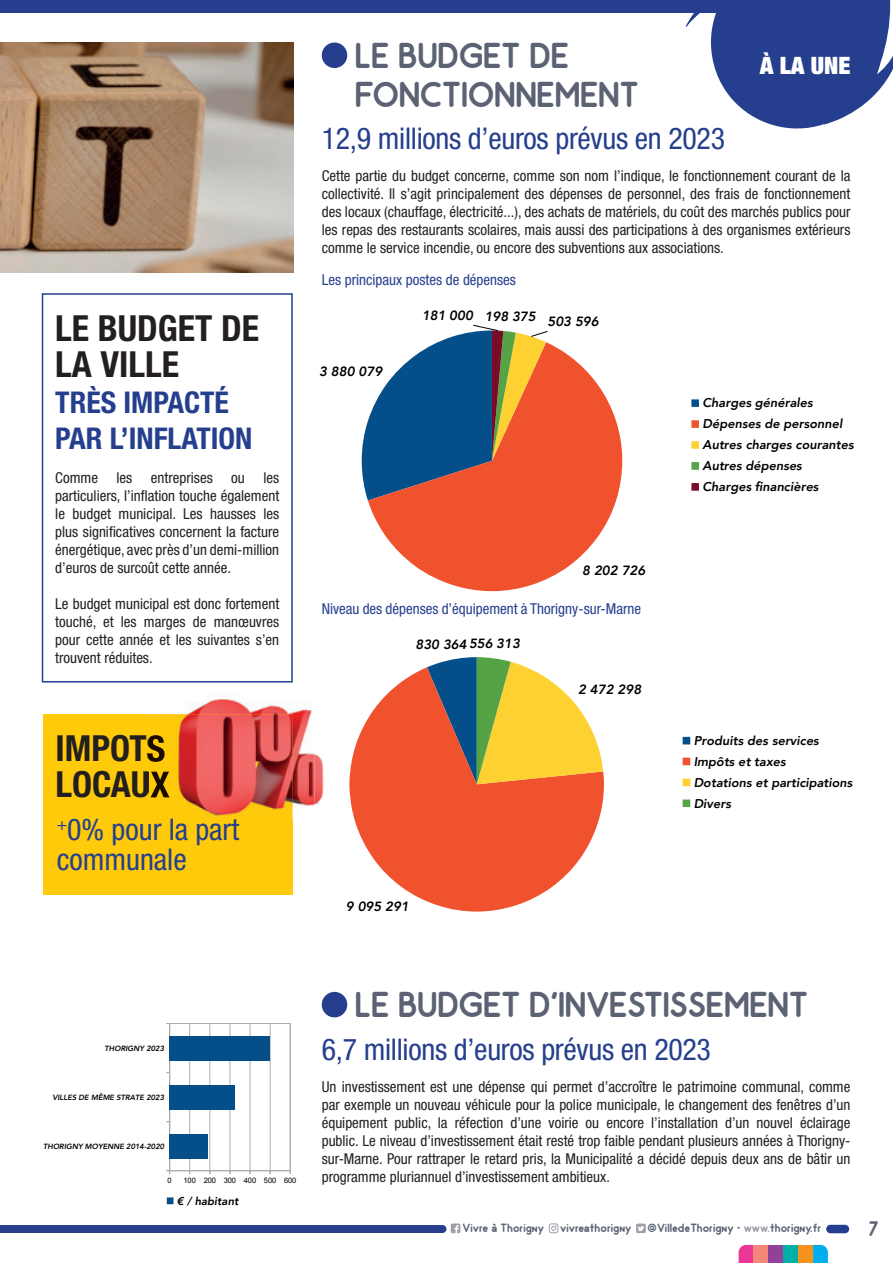
<style>
.page{position:relative;width:893px;height:1263px;background:#fff}
.page>*{position:absolute;margin:0;border:0;box-sizing:border-box;transform-origin:0 0}
.t1{font:700 36px/39px "Odin";letter-spacing:-.01em;color:#5b6273}
.t2{font:700 condensed 36px/36px "Helvetica Neue LT Std";color:#231f20}
.t3{font:condensed 30px/30px "Helvetica Neue LT Std";letter-spacing:-.01em;color:#253f8e}
.t4{font:700 condensed 30px/36px "Helvetica Neue LT Std";color:#253f8e}
.t5{font:900 condensed 24px "Helvetica Neue LT Std";color:#fff}
.t6{font:700 21px "Odin";color:#5b6273}
.t7{font:condensed 15px/18px "Helvetica Neue LT Std";color:#231f20;text-align:justify}
.t8{font:condensed 15px "Helvetica Neue LT Std";color:#253f8e}
.t9{font:italic 800 13.35px "Avenir";color:#000001}
.t10{font:italic 800 12.75px/21px "Avenir";color:#000001}
.t11{font:12.75px "Arial";color:#000001}
.t12{font:700 12px "Odin";color:#5b6273}
.t13{font:italic 800 11.25px "Avenir";color:#000001}
.t14{font:italic 800 7.5px "Avenir";color:#000001}
.t15{font:7.5px "Arial";letter-spacing:-.015em;color:#000001}
.s1{color:#9f9ea9}
</style>
<div class="page">
<img style="left:0;top:43px;width:293px;height:229px">
<div style="left:0;top:0;width:855px;height:12px;background:#253f8e"></div>
<svg style="left:739px;top:1245px;width:14px;height:18px"></svg>
<div style="left:753px;top:1245px;width:15px;height:18px;background:#f4867a"></div>
<div style="left:768px;top:1245px;width:15px;height:18px;background:#914198"></div>
<div style="left:783px;top:1245px;width:15px;height:18px;background:#00afa8"></div>
<div style="left:798px;top:1245px;width:15px;height:18px;background:#f7931d"></div>
<svg style="left:813px;top:1245px;width:15px;height:18px"></svg>
<svg style="left:662px;top:0;width:231px;height:129px"></svg>
<div style="left:826px;top:1225px;width:23px;height:8px;background:#253f8e;border-radius:4px"></div>
<svg style="left:0;top:1223px;width:460px;height:10px"></svg>
<svg style="left:636px;top:1223px;width:10px;height:10px"></svg>
<svg style="left:549px;top:1223px;width:9px;height:10px"></svg>
<div style="left:322px;top:43px;width:25px;height:25px;background:#253f8e;border-radius:50%"></div>
<div style="left:322px;top:992px;width:25px;height:25px;background:#253f8e;border-radius:50%"></div>
<div style="left:43px;top:714px;width:249px;height:181px;background:#feca0a"></div>
<div style="left:42px;top:293px;width:251px;height:389px;border:2px solid #253f8e"></div>
<svg style="left:368px;top:343px;width:254px;height:248px;fill:#f0522e"></svg>
<svg style="left:362px;top:324px;width:186px;height:176px"></svg>
<svg style="left:691px;top:399px;width:8px;height:8px"></svg>
<svg style="left:691px;top:420px;width:8px;height:8px"></svg>
<svg style="left:691px;top:441px;width:8px;height:8px"></svg>
<svg style="left:691px;top:462px;width:8px;height:8px"></svg>
<svg style="left:691px;top:483px;width:8px;height:8px"></svg>
<svg style="left:350px;top:667px;width:254px;height:244px;fill:#f0522e"></svg>
<svg style="left:427px;top:657px;width:176px;height:127px"></svg>
<svg style="left:683px;top:737px;width:7px;height:7px"></svg>
<svg style="left:683px;top:758px;width:7px;height:7px"></svg>
<svg style="left:683px;top:779px;width:7px;height:7px"></svg>
<svg style="left:683px;top:799px;width:7px;height:8px"></svg>
<svg style="left:166px;top:1023px;width:125px;height:151px"></svg>
<hr style="left:170px;top:1170px;width:120px;height:1px;background:#a8acac">
<div style="left:170px;top:1036px;width:100px;height:24px;background:#044f8a"></div>
<div style="left:170px;top:1085px;width:65px;height:24px;background:#044f8a"></div>
<div style="left:170px;top:1134px;width:38px;height:24px;background:#044f8a"></div>
<svg style="left:166px;top:1197px;width:8px;height:8px"></svg>
<img style="left:187px;top:698px;width:137px;height:121px">
<img style="left:148px;top:714px;width:144px;height:105px">
<img style="left:148px;top:735px;width:17px;height:27px">
<img style="left:148px;top:771px;width:21px;height:27px">
<svg style="left:349px;top:774px;width:1px;height:20px"></svg>
<h1 class="t2" style="left:55px;top:310px;width:205px">LE BUDGET DE<br>LA VILLE</h1>
<h2 class="t4" style="left:55px;top:384px;width:199px">TRÈS IMPACTÉ<br>PAR L’INFLATION</h2>
<p class="t7" style="left:55px;top:469px;width:225px">Comme les entreprises ou les particuliers, l’inflation touche également le budget municipal. Les hausses les plus significatives concernent la facture énergétique, avec près d’un demi-million d’euros de surcoût cette année.</p>
<p class="t7" style="left:55px;top:595px;width:225px">Le budget municipal est donc fortement touché, et les marges de manœuvres pour cette année et les suivantes s’en trouvent réduites.</p>
<h1 class="t2" style="left:56px;top:730px;width:116px">IMPOTS<br>LOCAUX</h1>
<h2 class="t3" style="left:57px;top:814px;width:184px"><sup>+</sup>0% pour la part communale</h2>
<h1 class="t1" style="left:355px;top:36px;width:285px">LE BUDGET DE<br>FONCTIONNEMENT</h1>
<h2 class="t3" style="left:322px;top:124px;width:405px">12,9 millions d’euros prévus en 2023</h2>
<h3 class="t5" style="left:760px;top:50px;width:92px">À LA UNE</h3>
<p class="t7" style="left:322px;top:167px;width:530px">Cette partie du budget concerne, comme son nom l’indique, le fonctionnement courant de la collectivité. Il s’agit principalement des dépenses de personnel, des frais de fonctionnement des locaux (chauffage, électricité...), des achats de matériels, du coût des marchés publics pour les repas des restaurants scolaires, mais aussi des participations à des organismes extérieurs comme le service incendie, ou encore des subventions aux associations.</p>
<p class="t8" style="left:322px;top:271px;width:196px">Les principaux postes de dépenses</p>
<p class="t9" style="left:422px;top:310px;width:115px">181 000 198 375</p>
<p class="t9" style="left:547px;top:316px;width:53px">503 596</p>
<p class="t9" style="left:319px;top:365px;width:65px">3 880 079</p>
<p class="t9" style="left:582px;top:565px;width:65px">8 202 726</p>
<p class="t8" style="left:322px;top:600px;width:321px">Niveau des dépenses d’équipement à Thorigny-sur-Marne</p>
<p class="t9" style="left:469px;top:638px;width:52px">556 313</p>
<p class="t9" style="left:415px;top:639px;width:53px">830 364</p>
<p class="t9" style="left:578px;top:684px;width:65px">2 472 298</p>
<p class="t9" style="left:346px;top:901px;width:64px">9 095 291</p>
<p class="t10" style="left:703px;top:393px;width:153px">Charges générales<br>Dépenses de personnel<br>Autres charges courantes<br>Autres dépenses<br>Charges financières</p>
<p class="t10" style="left:694px;top:731px;width:160px">Produits des services<br>Impôts et taxes<br>Dotations et participations<br>Divers</p>
<p class="t14" style="left:105px;top:1043px;width:61px">THORIGNY 2023</p>
<p class="t14" style="left:53px;top:1093px;width:113px">VILLES DE MÊME STRATE 2023</p>
<p class="t14" style="left:43px;top:1142px;width:123px">THORIGNY MOYENNE 2014-2020</p>
<p class="t15" style="left:167px;top:1177px;width:6px">0</p>
<p class="t15" style="left:184px;top:1177px;width:114px">100 200 300 400 500 600</p>
<p class="t13" style="left:177px;top:1194px;width:63px">€ / habitant</p>
<h1 class="t1" style="left:355px;top:985px;width:455px">LE BUDGET D'INVESTISSEMENT</h1>
<h2 class="t3" style="left:322px;top:1034px;width:391px">6,7 millions d’euros prévus en 2023</h2>
<p class="t7" style="left:322px;top:1078px;width:530px">Un investissement est une dépense qui permet d’accroître le patrimoine communal, comme par exemple un nouveau véhicule pour la police municipale, le changement des fenêtres d’un équipement public, la réfection d’une voirie ou encore l’installation d’un nouvel éclairage public. Le niveau d’investissement était resté trop faible pendant plusieurs années à Thorigny&shy;sur-Marne. Pour rattraper le retard pris, la Municipalité a décidé depuis deux ans de bâtir un programme pluriannuel d’investissement ambitieux.</p>
<p class="t14" style="left:319px;top:1097px;width:43px">€ / habitant</p>
<p class="t11" style="left:572px;top:1163px;width:42px">Page 1</p>
<p class="t12" style="left:463px;top:1221px;width:83px">Vivre à Thorigny</p>
<p class="t12" style="left:560px;top:1221px;width:73px">vivreathorigny</p>
<p class="t12" style="left:648px;top:1221px;width:175px">@VilledeThorigny • <span class="s1">www.</span>thorigny.fr</p>
<h3 class="t6" style="left:869px;top:1217px;width:11px">7</h3>
</div>
